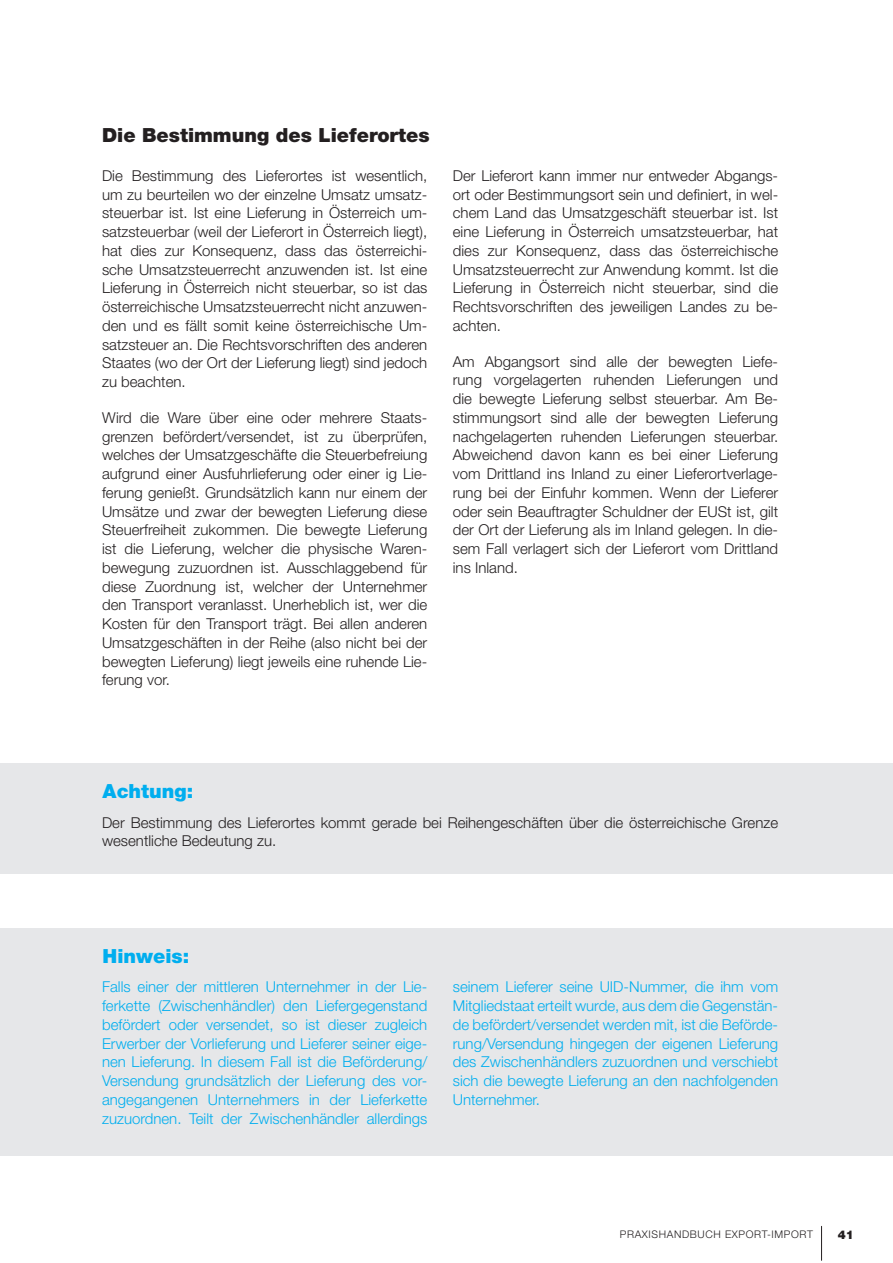
<style>
.page{position:relative;width:893px;height:1263px;background:#fff}
.page>*{position:absolute;margin:0;border:0;box-sizing:border-box;transform-origin:0 0}
.t1{font:900 19.5px "Helvetica Neue LT Std";color:#231f20}
.t2{font:900 19.5px "Helvetica Neue LT Std";color:#00aeef}
.t3{font:300 15px/18.8px "Helvetica Neue LT Std";color:#231f20;text-align:justify}
.t4{font:300 15px/18.8px "Helvetica Neue LT Std";color:#00aeef;text-align:justify}
.t5{font:900 12px "Helvetica Neue LT Std";color:#231f20}
.t6{font:300 10.5px "Helvetica Neue LT Std";letter-spacing:.06em;color:#231f20}
</style>
<div class="page">
<hr style="left:821px;top:1226px;width:1px;height:34px;background:#231f20">
<div style="left:0;top:763px;width:893px;height:111px;background:#e6e7e9"></div>
<div style="left:0;top:928px;width:893px;height:227px;background:#e6e7e9"></div>
<h1 class="t1" style="left:102px;top:123px;width:329px">Die Bestimmung des Lieferortes</h1>
<p class="t3" style="left:102px;top:166px;width:327px">Die Bestimmung des Lieferortes ist wesentlich, um zu beurteilen wo der einzelne Umsatz umsatz&shy;steuerbar ist. Ist eine Lieferung in Österreich um&shy;satzsteuerbar (weil der Lieferort in Österreich liegt), hat dies zur Konsequenz, dass das österreichi&shy;sche Umsatzsteuerrecht anzuwenden ist. Ist eine Lieferung in Österreich nicht steuerbar, so ist das österreichische Umsatzsteuerrecht nicht anzuwen&shy;den und es fällt somit keine österreichische Um&shy;satzsteuer an. Die Rechtsvorschriften des anderen Staates (wo der Ort der Lieferung liegt) sind jedoch zu beachten.</p>
<p class="t3" style="left:102px;top:408px;width:327px">Wird die Ware über eine oder mehrere Staats&shy;grenzen befördert/versendet, ist zu überprüfen, welches der Umsatzgeschäfte die Steuerbefreiung aufgrund einer Ausfuhrlieferung oder einer ig Lie&shy;ferung genießt. Grundsätzlich kann nur einem der Umsätze und zwar der bewegten Lieferung diese Steuerfreiheit zukommen. Die bewegte Lieferung ist die Lieferung, welcher die physische Waren&shy;bewegung zuzuordnen ist. Ausschlaggebend für diese Zuordnung ist, welcher der Unternehmer den Transport veranlasst. Unerheblich ist, wer die Kosten für den Transport trägt. Bei allen anderen Umsatzgeschäften in der Reihe (also nicht bei der bewegten Lieferung) liegt jeweils eine ruhende Lie&shy;ferung vor.</p>
<p class="t3" style="left:453px;top:166px;width:327px">Der Lieferort kann immer nur entweder Abgangs&shy;ort oder Bestimmungsort sein und definiert, in wel&shy;chem Land das Umsatzgeschäft steuerbar ist. Ist eine Lieferung in Österreich umsatzsteuerbar, hat dies zur Konsequenz, dass das österreichische Umsatzsteuerrecht zur Anwendung kommt. Ist die Lieferung in Österreich nicht steuerbar, sind die Rechtsvorschriften des jeweiligen Landes zu be&shy;achten.</p>
<p class="t3" style="left:453px;top:352px;width:327px">Am Abgangsort sind alle der bewegten Liefe&shy;rung vorgelagerten ruhenden Lieferungen und die bewegte Lieferung selbst steuerbar. Am Be&shy;stimmungsort sind alle der bewegten Lieferung nachgelagerten ruhenden Lieferungen steuerbar.<br>Abweichend davon kann es bei einer Lieferung vom Drittland ins Inland zu einer Lieferortverlage&shy;rung bei der Einfuhr kommen. Wenn der Lieferer oder sein Beauftragter Schuldner der EUSt ist, gilt der Ort der Lieferung als im Inland gelegen. In die&shy;sem Fall verlagert sich der Lieferort vom Drittland ins Inland.</p>
<h1 class="t2" style="left:103px;top:780px;width:92px">Achtung:</h1>
<p class="t3" style="left:102px;top:813px;width:678px">Der Bestimmung des Lieferortes kommt gerade bei Reihengeschäften über die österreichische Grenze wesentliche Bedeutung zu.</p>
<h1 class="t2" style="left:103px;top:945px;width:88px">Hinweis:</h1>
<p class="t4" style="left:102px;top:977px;width:327px">Falls einer der mittleren Unternehmer in der Lie&shy;ferkette (Zwischenhändler) den Liefergegenstand befördert oder versendet, so ist dieser zugleich Erwerber der Vorlieferung und Lieferer seiner eige&shy;nen Lieferung. In diesem Fall ist die Beförderung/ Versendung grundsätzlich der Lieferung des vor&shy;angegangenen Unternehmers in der Lieferkette zuzuordnen. Teilt der Zwischenhändler allerdings</p>
<p class="t4" style="left:453px;top:977px;width:327px">seinem Lieferer seine UID-Nummer, die ihm vom Mitgliedstaat erteilt wurde, aus dem die Gegenstän&shy;de befördert/versendet werden mit, ist die Beförde&shy;rung/Versendung hingegen der eigenen Lieferung des Zwischenhändlers zuzuordnen und verschiebt sich die bewegte Lieferung an den nachfolgenden Unternehmer.</p>
<p class="t6" style="left:620px;top:1227px;width:195px">PRAXISHANDBUCH EXPORT-IMPORT</p>
<p class="t5" style="left:838px;top:1227px;width:18px">41</p>
</div>
